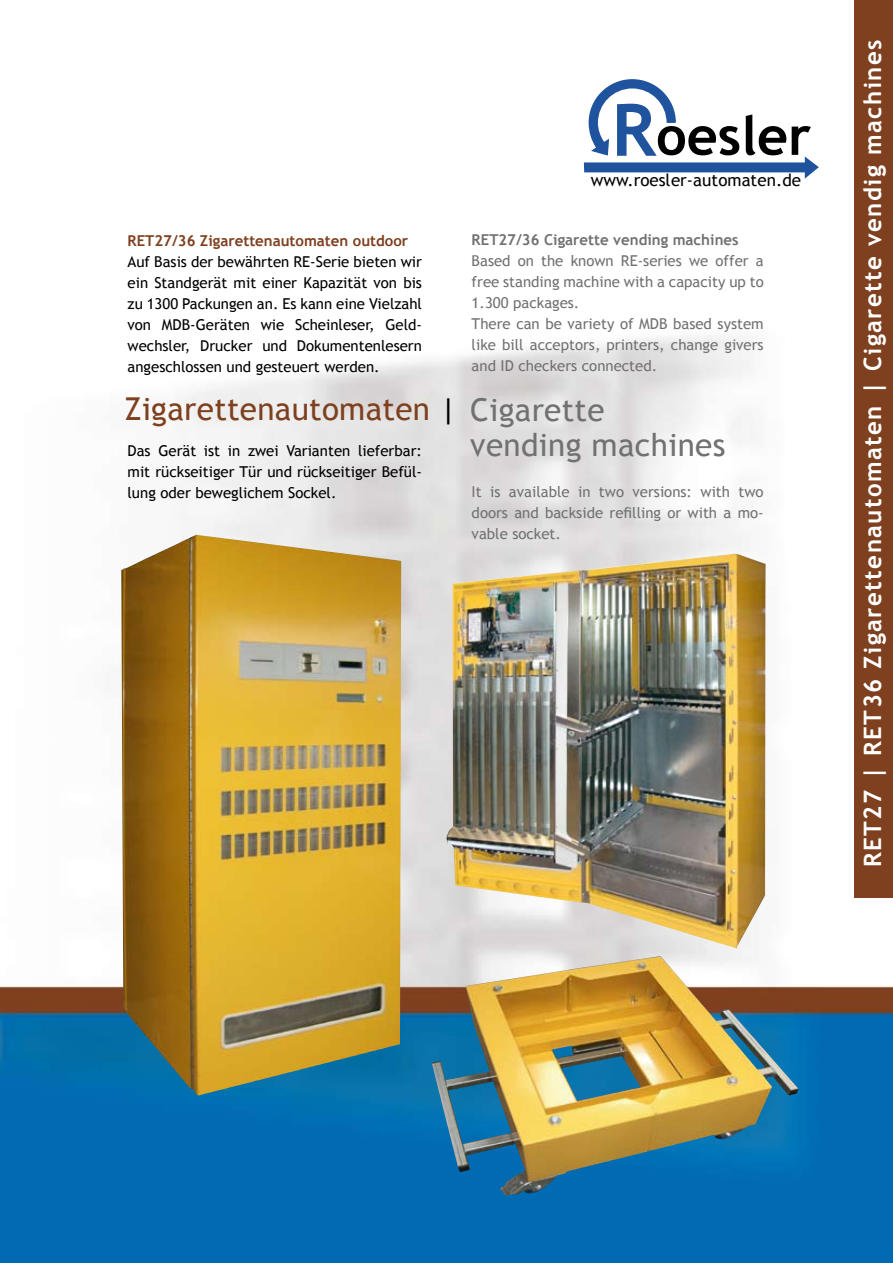
<style>
.page{position:relative;width:893px;height:1263px;background:#fff}
.page>*{position:absolute;margin:0;border:0;box-sizing:border-box;transform-origin:0 0}
.t1{font:31.5px "Trebuchet MS";letter-spacing:.01em;color:#7e401f}
.t2{font:31.5px "Trebuchet MS";letter-spacing:.01em;color:#707173}
.t3{font:700 24px "Trebuchet MS";letter-spacing:.06em;color:#fff}
.t4{font:16.95px "Trebuchet MS";letter-spacing:.005em;color:#000}
.t5{font:15px/21px "Trebuchet MS";color:#000;text-align:justify}
.t6{font:15px/21px "Trebuchet MS";color:#707173}
.t7{font:700 15px "Trebuchet MS";color:#7e401f}
.t8{font:700 15px "Trebuchet MS";color:#707173}
.s1{color:#000}
.s2{color:#707173}
</style>
<div class="page">
<img style="left:0;top:162px;width:893px;height:1101px">
<div style="left:854px;top:0;width:39px;height:897px;background:#7e401f"></div>
<img style="left:121px;top:535px;width:75px;height:530px">
<img style="left:446px;top:554px;width:320px;height:395px">
<svg style="left:584px;top:79px;width:235px;height:100px"></svg>
<img style="left:432px;top:956px;width:367px;height:239px">
<p class="t7" style="left:128px;top:231px;width:282px">RET27/36 Zigarettenautomaten outdoor</p>
<p class="t5" style="left:128px;top:251px;width:296px">Auf Basis der bewährten RE-Serie bieten wir ein Standgerät mit einer Kapazität von bis zu 1300 Packungen an. Es kann eine Vielzahl von MDB-Geräten wie Scheinleser, Geld&shy;wechsler, Drucker und Dokumentenlesern angeschlossen und gesteuert werden.</p>
<p class="t4" style="left:591px;top:170px;width:212px">www.roesler-automaten.de</p>
<p class="t8" style="left:472px;top:230px;width:268px">RET27/36 Cigarette vending machines</p>
<p class="t6" style="left:472px;top:250px;width:294px">Based on the known RE-series we offer a free standing machine with a capacity up to 1.300 packages.<br>There can be variety of MDB based system like bill acceptors, printers, change givers and ID checkers connected.</p>
<h1 class="t1" style="left:124px;top:390px;width:482px">Zigarettenautomaten <span class="s1">|</span> <span class="s2">Cigarette</span></h1>
<p class="t5" style="left:128px;top:440px;width:296px">Das Gerät ist in zwei Varianten lieferbar: mit rückseitiger Tür und rückseitiger Befül&shy;lung oder beweglichem Sockel.</p>
<h1 class="t2" style="left:470px;top:426px;width:257px">vending machines</h1>
<p class="t6" style="left:472px;top:481px;width:294px;text-align:justify">It is available in two versions: with two doors and backside refilling or with a mo&shy;vable socket.</p>
<h2 class="t3" style="left:858px;top:867px;width:829px;rotate:-90deg">RET27 | RET36 Zigarettenautomaten | Cigarette vendig machines</h2>
</div>
